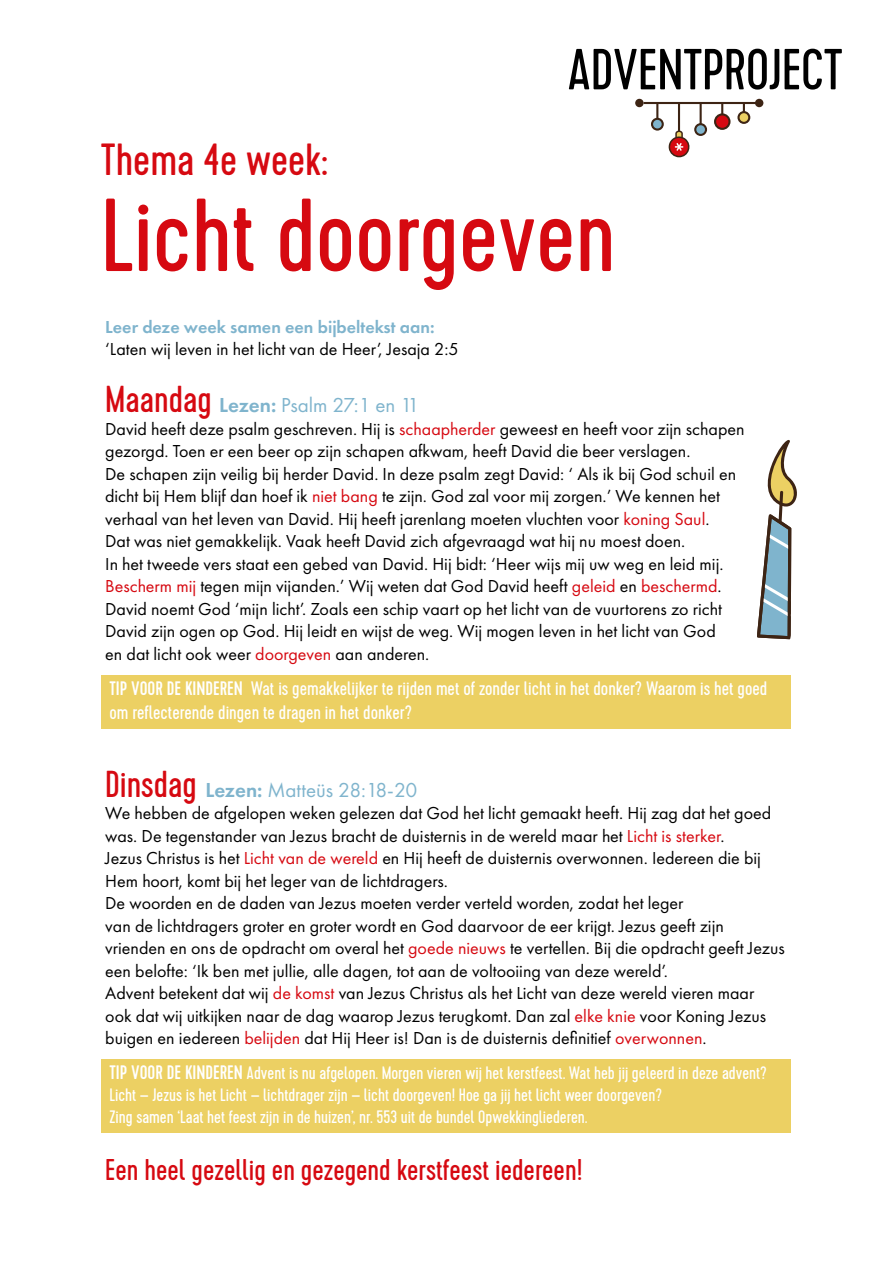
<style>
.page{position:relative;width:893px;height:1263px;background:#fff}
.page>*{position:absolute;margin:0;border:0;box-sizing:border-box;transform-origin:0 0}
.t1{font:103.5px "Cervo";color:#d60911}
.t2{font:57.75px "Cervo";letter-spacing:-.005em;color:#000}
.t3{font:45px "Cervo";color:#d60911}
.t4{font:30px "Cervo";color:#d60911}
.t5{font:21px "Futura PT";color:#7fb4cd}
.t6{font:19.5px/23.4px "Cervo";color:#fff}
.t7{font:18px/22.5px "Futura PT";color:#000}
.t8{font:18px/21.6px "Cervo";color:#fff}
.t9{font:600 18px "Futura PT";color:#7fb4cd}
.s1{font-family:"Cervo";font-size:37.5px;color:#d60911}
.s2{font-weight:600}
.s3{color:#d60911}
.s4{font-weight:500}
.s5{font-weight:500;font-size:19.5px}
</style>
<div class="page">
<div style="left:101px;top:675px;width:690px;height:54px;background:#ecd063"></div>
<div style="left:101px;top:1059px;width:690px;height:52px;background:#ecd063"></div>
<div style="left:101px;top:1104px;width:690px;height:28px;background:#ecd063"></div>
<svg style="left:757px;top:440px;width:40px;height:200px"></svg>
<div style="left:635px;top:99px;width:9px;height:8px;background:#3d2414;border-radius:50%"></div>
<div style="left:755px;top:99px;width:8px;height:8px;background:#3d2414;border-radius:50%"></div>
<svg style="left:643px;top:102px;width:115px;height:55px"></svg>
<h2 class="t2" style="left:567px;top:36px;width:277px">ADVENTPROJECT</h2>
<h3 class="t3" style="left:101px;top:134px;width:228px">Thema 4e week:</h3>
<h1 class="t1" style="left:101px;top:176px;width:516px">Licht doorgeven</h1>
<p class="t9" style="left:105px;top:315px;width:331px">Leer deze week samen een bijbeltekst aan:</p>
<p class="t7" style="left:105px;top:338px;width:355px">‘Laten wij leven in het licht van de Heer’, Jesaja 2:5</p>
<p class="t5" style="left:105px;top:393px;width:316px"><span class="s1">Maandag</span> <span class="s2">Lezen:</span> Psalm 27:1 en 11</p>
<p class="t7" style="left:105px;top:417px;width:641px">David heeft deze psalm geschreven. Hij is <span class="s3">schaapherder</span> geweest en heeft voor zijn schapen gezorgd. Toen er een beer op zijn schapen afkwam, heeft David die beer verslagen.<br>De schapen zijn veilig bij herder David. In deze psalm zegt David: ‘ Als ik bij God schuil en dicht bij Hem blijf dan hoef ik <span class="s3">niet bang</span> te zijn. God zal voor mij zorgen.’ We kennen het verhaal van het leven van David. Hij heeft jarenlang moeten vluchten voor <span class="s3">koning Saul</span>.<br>Dat was niet gemakkelijk. Vaak heeft David zich afgevraagd wat hij nu moest doen.<br>In het tweede vers staat een gebed van David. Hij bidt: ‘Heer wijs mij uw weg en leid mij.<br><span class="s3">Bescherm mij</span> tegen mijn vijanden.’ Wij weten dat God David heeft <span class="s3">geleid</span> en <span class="s3">beschermd</span>.<br>David noemt God ‘mijn licht’. Zoals een schip vaart op het licht van de vuurtorens zo richt David zijn ogen op God. Hij leidt en wijst de weg. Wij mogen leven in het licht van God<br>en dat licht ook weer <span class="s3">doorgeven</span> aan anderen.</p>
<p class="t6" style="left:109px;top:677px;width:659px"><span class="s4">TIP VOOR DE KINDEREN</span> Wat is gemakkelijker te rijden met of zonder licht in het donker? Waarom is het goed om reflecterende dingen te dragen in het donker?</p>
<p class="t5" style="left:105px;top:777px;width:314px"><span class="s1">Dinsdag</span> <span class="s2">Lezen:</span> Matteüs 28:18-20</p>
<p class="t7" style="left:105px;top:802px;width:681px">We hebben de afgelopen weken gelezen dat God het licht gemaakt heeft. Hij zag dat het goed was. De tegenstander van Jezus bracht de duisternis in de wereld maar het <span class="s3">Licht is sterker</span>.<br>Jezus Christus is het <span class="s3">Licht van de wereld</span> en Hij heeft de duisternis overwonnen. Iedereen die bij Hem hoort, komt bij het leger van de lichtdragers.<br>De woorden en de daden van Jezus moeten verder verteld worden, zodat het leger<br>van de lichtdragers groter en groter wordt en God daarvoor de eer krijgt. Jezus geeft zijn vrienden en ons de opdracht om overal het <span class="s3">goede nieuws</span> te vertellen. Bij die opdracht geeft Jezus een belofte: ‘Ik ben met jullie, alle dagen, tot aan de voltooiing van deze wereld’.<br>Advent betekent dat wij <span class="s3">de komst</span> van Jezus Christus als het Licht van deze wereld vieren maar ook dat wij uitkijken naar de dag waarop Jezus terugkomt. Dan zal <span class="s3">elke knie</span> voor Koning Jezus buigen en iedereen <span class="s3">belijden</span> dat Hij Heer is! Dan is de duisternis definitief <span class="s3">overwonnen</span>.</p>
<p class="t8" style="left:109px;top:1063px;width:659px"><span class="s5">TIP VOOR DE KINDEREN</span> Advent is nu afgelopen. Morgen vieren wij het kerstfeest. Wat heb jij geleerd in deze advent?<br>Licht – Jezus is het Licht – lichtdrager zijn – licht doorgeven! Hoe ga jij het licht weer doorgeven?<br>Zing samen ‘Laat het feest zijn in de huizen’, nr. 553 uit de bundel Opwekkingliederen.</p>
<h3 class="t4" style="left:105px;top:1153px;width:479px">Een heel gezellig en gezegend kerstfeest iedereen!</h3>
</div>
